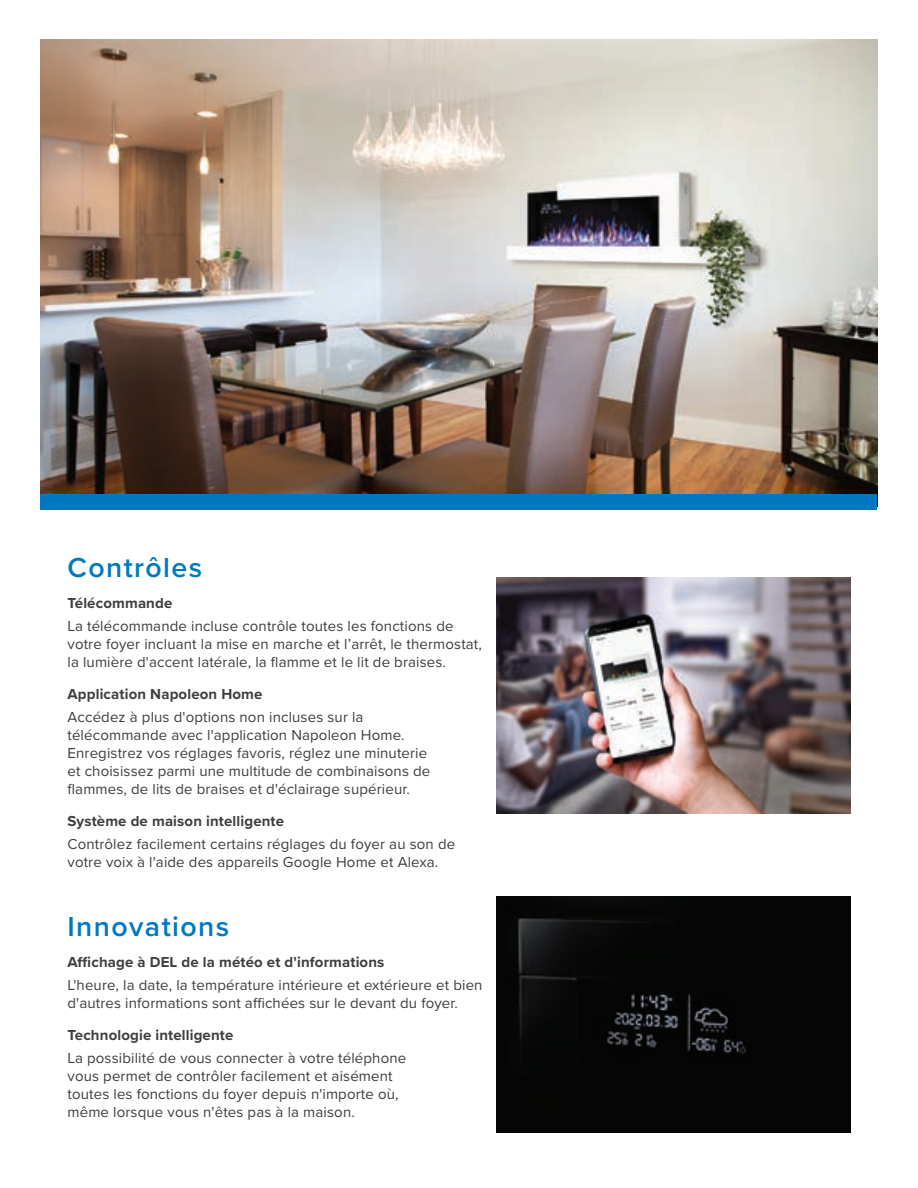
<style>
.page{position:relative;width:918px;height:1188px;background:#fff}
.page>*{position:absolute;margin:0;border:0;box-sizing:border-box;transform-origin:0 0}
.t1{font:600 28.5px "Proxima Nova";letter-spacing:.05em;color:#0079c1}
.t2{font:15px/18px "Proxima Nova";letter-spacing:.01em;color:#3e3e3f}
.t3{font:700 15px "Proxima Nova";letter-spacing:.01em;color:#3e3e3f}
</style>
<div class="page">
<img style="left:40px;top:40px;width:838px;height:455px">
<div style="left:40px;top:495px;width:838px;height:15px;background:#0077c0"></div>
<img style="left:497px;top:897px;width:353px;height:236px">
<img style="left:497px;top:578px;width:353px;height:236px">
<h1 class="t1" style="left:68px;top:546px;width:136px">Contrôles</h1>
<p class="t3" style="left:68px;top:592px;width:106px">Télécommande</p>
<p class="t2" style="left:68px;top:617px;width:416px">La télécommande incluse contrôle toutes les fonctions de votre foyer incluant la mise en marche et l’arrêt, le thermostat, la lumière d'accent latérale, la flamme et le lit de braises.</p>
<p class="t3" style="left:68px;top:683px;width:196px">Application Napoleon Home</p>
<p class="t2" style="left:68px;top:708px;width:364px">Accédez à plus d'options non incluses sur la télécommande avec l'application Napoleon Home.<br>Enregistrez vos réglages favoris, réglez une minuterie et choisissez parmi une multitude de combinaisons de flammes, de lits de braises et d'éclairage supérieur.</p>
<p class="t3" style="left:68px;top:810px;width:218px">Système de maison intelligente</p>
<p class="t2" style="left:68px;top:835px;width:389px">Contrôlez facilement certains réglages du foyer au son de votre voix à l'aide des appareils Google Home et Alexa.</p>
<h1 class="t1" style="left:68px;top:905px;width:163px">Innovations</h1>
<p class="t3" style="left:68px;top:951px;width:318px">Affichage à DEL de la météo et d'informations</p>
<p class="t2" style="left:68px;top:976px;width:417px">L'heure, la date, la température intérieure et extérieure et bien d'autres informations sont affichées sur le devant du foyer.</p>
<p class="t3" style="left:68px;top:1024px;width:167px">Technologie intelligente</p>
<p class="t2" style="left:68px;top:1049px;width:340px">La possibilité de vous connecter à votre téléphone vous permet de contrôler facilement et aisément toutes les fonctions du foyer depuis n'importe où, même lorsque vous n'êtes pas à la maison.</p>
</div>
